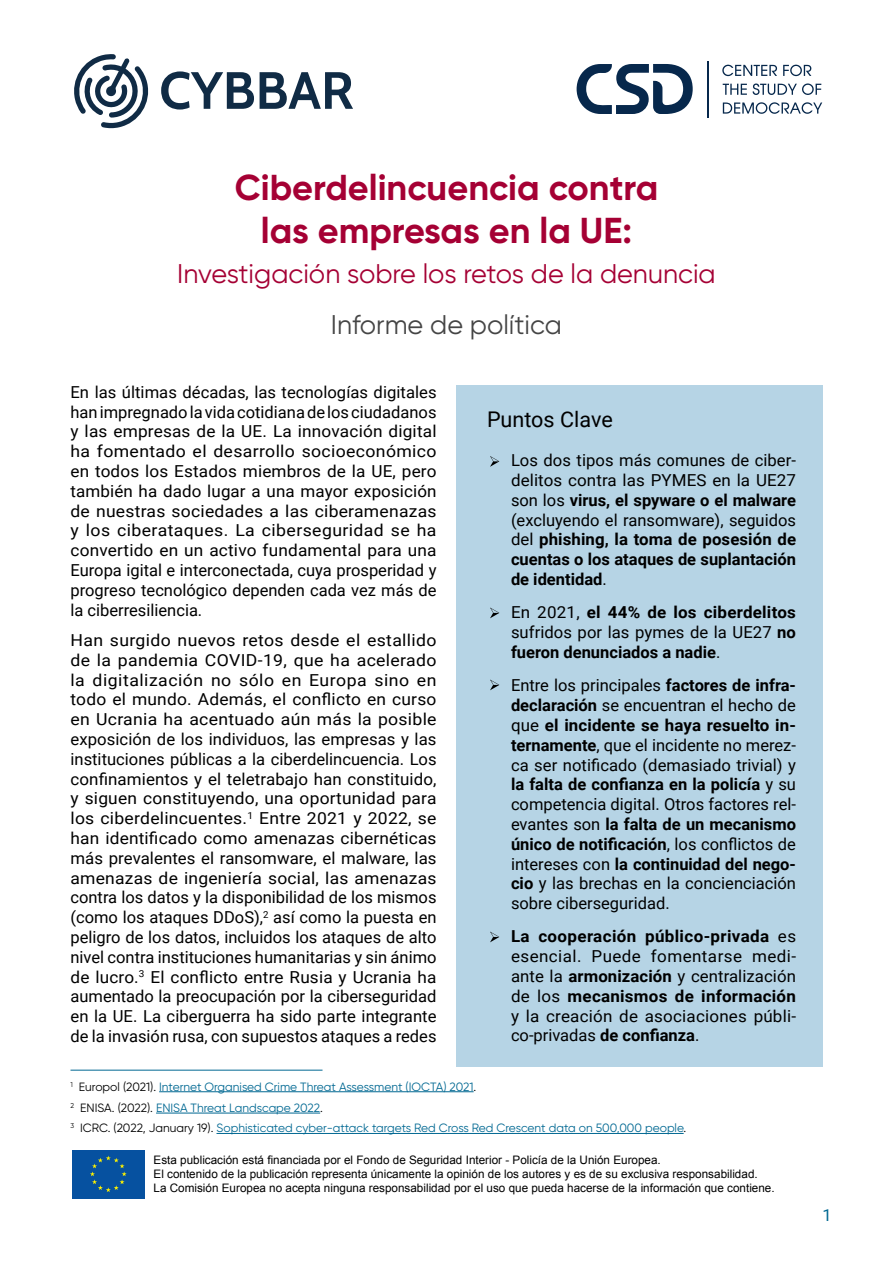
<style>
.page{position:relative;width:893px;height:1263px;background:#fff}
.page>*{position:absolute;margin:0;border:0;box-sizing:border-box;transform-origin:0 0}
.t1{font:700 36px/43.2px "Gilroy";color:#a50034;text-align:center}
.t2{font:27px "Gilroy";color:#a50034}
.t3{font:27px "Gilroy";color:#454545}
.t4{font:21.6px "Roboto";color:#000}
.t5{font:16.5px/19.8px "Roboto";color:#000;text-align:justify}
.t6{font:16.5px/19.8px "Roboto";color:#000;text-align:justify;scale:1.07 1}
.t7{font:700 16.5px/19.8px "Roboto";color:#000;text-align:justify}
.t8{font:16.5px "Roboto";color:#006892}
.t9{font:12px/20.9px "Gilroy";color:#006892}
.t10{font:11.7px/14.1px "Arial";color:#000}
.s1{color:#000}
.s2{font-weight:700}
.s3{font-weight:400}
</style>
<div class="page">
<hr style="left:71px;top:1070px;width:252px;height:1px;background:#006892">
<hr style="left:159px;top:1091px;width:315px;height:1px;background:#006892">
<hr style="left:156px;top:1113px;width:164px;height:1px;background:#006892">
<hr style="left:216px;top:1133px;width:468px;height:1px;background:#006892">
<div style="left:456px;top:386px;width:366px;height:680px;background:#b6d4e5"></div>
<div style="left:70px;top:1148px;width:76px;height:52px;background:linear-gradient(to right,#0651a0,#0651a0)"></div>
<div style="left:72px;top:1150px;width:73px;height:48px;background:#0651a0"></div>
<svg style="left:90px;top:1155px;width:37px;height:37px"></svg>
<svg style="left:161px;top:71px;width:93px;height:39px"></svg>
<svg style="left:260px;top:72px;width:93px;height:37px"></svg>
<svg style="left:74px;top:54px;width:75px;height:74px"></svg>
<svg style="left:490px;top:456px;width:9px;height:11px"></svg>
<svg style="left:490px;top:607px;width:9px;height:11px"></svg>
<svg style="left:490px;top:679px;width:9px;height:11px"></svg>
<svg style="left:490px;top:931px;width:9px;height:11px"></svg>
<hr style="left:707px;top:61px;width:2px;height:56px;background:#07284c">
<svg style="left:577px;top:64px;width:116px;height:50px"></svg>
<svg style="left:722px;top:65px;width:55px;height:11px"></svg>
<svg style="left:783px;top:65px;width:28px;height:11px"></svg>
<svg style="left:723px;top:84px;width:24px;height:11px"></svg>
<svg style="left:753px;top:83px;width:68px;height:12px"></svg>
<svg style="left:723px;top:102px;width:99px;height:12px"></svg>
<h1 class="t1" style="left:235px;top:165px;width:425px">Ciberdelincuencia contra las empresas en la UE:</h1>
<h2 class="t2" style="left:177px;top:257px;width:540px">Investigación sobre los retos de la denuncia</h2>
<h2 class="t3" style="left:331px;top:308px;width:233px">Informe de política</h2>
<p class="t5" style="left:70px;top:381px;width:368px">En las últimas décadas, las tecnologías digitales han impregnado la vida cotidiana de los ciudadanos y las empresas de la UE. La innovación digital ha fomentado el desarrollo socioeconómico en todos los Estados miembros de la UE, pero también ha dado lugar a una mayor exposición de nuestras sociedades a las ciberamenazas y los ciberataques. La ciberseguridad se ha convertido en un activo fundamental para una Europa igital e interconectada, cuya prosperidad y progreso tecnológico dependen cada vez más de la ciberresiliencia.</p>
<p class="t6" style="left:70px;top:630px;width:344px">Han surgido nuevos retos desde el estallido de la pandemia COVID-19, que ha acelerado la digitalización no sólo en Europa sino en todo el mundo. Además, el conflicto en curso en Ucrania ha acentuado aún más la posible exposición de los individuos, las empresas y las instituciones públicas a la ciberdelincuencia. Los confinamientos y el teletrabajo han constituido, y siguen constituyendo, una oportunidad para los ciberdelincuentes.<sup>1</sup> Entre 2021 y 2022, se han identificado como amenazas cibernéticas más prevalentes el ransomware, el malware, las amenazas de ingeniería social, las amenazas contra los datos y la disponibilidad de los mismos (como los ataques DDoS),<sup>2</sup> así como la puesta en peligro de los datos, incluidos los ataques de alto nivel contra instituciones humanitarias y sin ánimo de lucro.<sup>3</sup> El conflicto entre Rusia y Ucrania ha aumentado la preocupación por la ciberseguridad en la UE. La ciberguerra ha sido parte integrante de la invasión rusa, con supuestos ataques a redes</p>
<p class="t9" style="left:70px;top:1076px;width:617px"><sup>1</sup> <span class="s1">Europol (2021).</span> Internet Organised Crime Threat Assessment (IOCTA) 2021<span class="s1">.<br></span><sup>2</sup> <span class="s1">ENISA. (2022).</span> ENISA Threat Landscape 2022<span class="s1">.<br></span><sup>3</sup> <span class="s1">ICRC. (2022, January 19).</span> Sophisticated cyber-attack targets Red Cross Red Crescent data on 500,000 people<span class="s1">.</span></p>
<h3 class="t4" style="left:487px;top:404px;width:127px">Puntos Clave</h3>
<p class="t5" style="left:511px;top:450px;width:287px">Los dos tipos más comunes de ciber&shy;delitos contra las PYMES en la UE27 son los <span class="s2">virus, el spyware o el malware </span>(excluyendo el ransomware), seguidos del <span class="s2">phishing, la toma de posesión de cuentas o los ataques de suplantación de identidad</span>.</p>
<p class="t7" style="left:511px;top:602px;width:287px"><span class="s3">En 2021,</span> el 44% de los ciberdelitos <span class="s3">sufridos por las pymes de la UE27</span> no fueron denunciados a nadie<span class="s3">.</span></p>
<p class="t5" style="left:511px;top:675px;width:287px">Entre los principales <span class="s2">factores de infra&shy;declaración</span> se encuentran el hecho de que <span class="s2">el incidente se haya resuelto in&shy;ternamente</span>, que el incidente no merez&shy;ca ser notificado (demasiado trivial) y <span class="s2">la falta de confianza en la policía</span> y su competencia digital. Otros factores rel&shy;evantes son <span class="s2">la falta de un mecanismo único de notificación</span>, los conflictos de intereses con <span class="s2">la continuidad del nego&shy;cio</span> y las brechas en la concienciación sobre ciberseguridad.</p>
<p class="t5" style="left:511px;top:926px;width:287px"><span class="s2">La cooperación público-privada</span> es esencial. Puede fomentarse medi&shy;ante la <span class="s2">armonización</span> y centralización de los <span class="s2">mecanismos de información </span>y la creación de asociaciones públi&shy;co-privadas <span class="s2">de confianza</span>.</p>
<p class="t10" style="left:154px;top:1153px;width:623px">Еsta publicación está financiada por el Fondo de Seguridad Interior - Policía de la Unión Europea.<br>El contenido de la publicación representa únicamente la opinión de los autores y es de su exclusiva responsabilidad.<br>La Comisión Europea no acepta ninguna responsabilidad por el uso que pueda hacerse de la información que contiene.</p>
<p class="t8" style="left:822px;top:1204px;width:11px">1</p>
</div>
